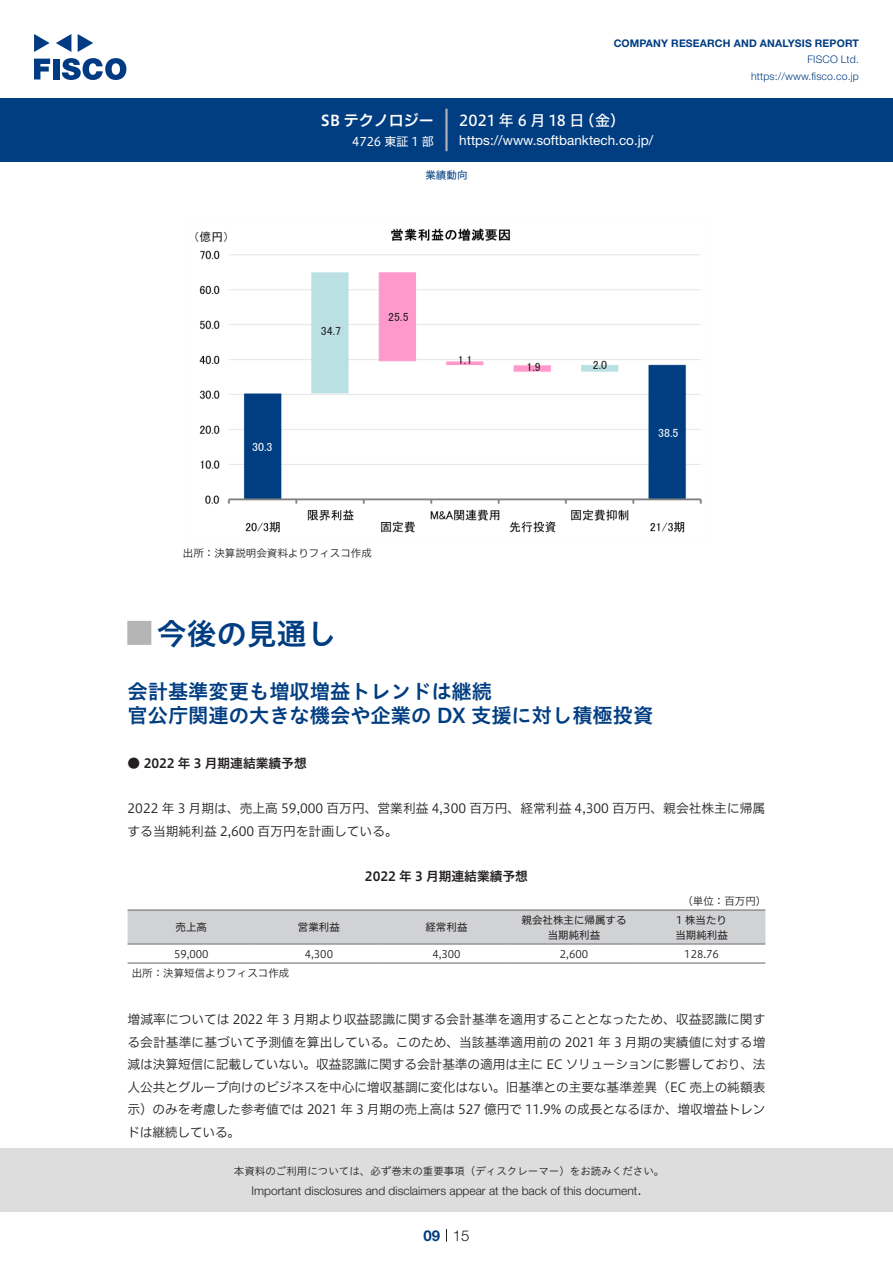
<style>
.page{position:relative;width:893px;height:1263px;background:#fff}
.page>*{position:absolute;margin:0;border:0;box-sizing:border-box;transform-origin:0 0}
.t1{font:30px "Hiragino UD Sans Std N W6";color:#003d81}
.t2{font:700 24px "Koz Go Pro";color:#b5b5b6}
.t3{font:20.25px/24px "Hiragino UD Sans Std W6";color:#003d81}
.t4{font:15px "Hiragino UD Sans F Std N W5";color:#fff}
.t5{font:15px "Hiragino UD Sans F Std N W6";color:#fff}
.t6{font:300 15px "Helvetica Neue LT Std";color:#231f20}
.t7{font:700 15px "Helvetica Neue LT Std";color:#003d81}
.t8{font:13.5px "Helvetica Neue LT Std";color:#fff}
.t9{font:12.75px/22.5px "Hiragino UD Sans F Std N W3";color:#231f20}
.t10{font:12.75px "Hiragino UD Sans F Std N W6";color:#231f20}
.t11{font:300 12px "Helvetica Neue LT Std";color:#231f20}
.t12{font:12px "Hiragino UD Sans F Std N W4";color:#fff}
.t13{font:11.85px "MS P Gothic";color:#231f20}
.t14{font:11.85px "MS P Gothic";color:#fff}
.t15{font:10.5px/19px "Hiragino UD Sans F Std N W3";color:#231f20}
.t16{font:10.5px "Hiragino UD Sans Std W3";color:#231f20}
.t17{font:10.5px/15px "Hiragino UD Sans F Std N W4";color:#231f20}
.t18{font:700 10.5px "Helvetica Neue LT Std";letter-spacing:.015em;color:#003d81}
.t19{font:300 10.5px/16.5px "Helvetica Neue LT Std";letter-spacing:.015em;color:#003d81;text-align:right}
.t20{font:10.5px "Hiragino UD Sans F Std N W4";color:#003d81}
</style>
<div class="page">
<div style="left:0;top:1148px;width:893px;height:64px;background:#ddd"></div>
<svg style="left:34px;top:59px;width:16px;height:20px"></svg>
<div style="left:53px;top:59px;width:6px;height:20px;background:#003a83"></div>
<svg style="left:62px;top:58px;width:64px;height:22px"></svg>
<svg style="left:34px;top:34px;width:16px;height:18px"></svg>
<svg style="left:78px;top:34px;width:15px;height:18px"></svg>
<svg style="left:56px;top:34px;width:15px;height:18px"></svg>
<div style="left:0;top:98px;width:893px;height:64px;background:#003d81"></div>
<hr style="left:445px;top:109px;width:3px;height:42px;background:#b5b5b6">
<svg style="left:446px;top:1229px;width:1px;height:13px"></svg>
<img style="left:199px;top:228px;width:503px;height:305px">
<div style="left:128px;top:910px;width:637px;height:34px;background:#d1d2d4"></div>
<hr style="left:128px;top:944px;width:127px;height:1px;background:#6c6d70">
<hr style="left:255px;top:944px;width:128px;height:1px;background:#6c6d70">
<hr style="left:383px;top:944px;width:127px;height:1px;background:#6c6d70">
<hr style="left:510px;top:944px;width:128px;height:1px;background:#6c6d70">
<hr style="left:638px;top:944px;width:127px;height:1px;background:#6c6d70">
<hr style="left:128px;top:909px;width:127px;height:1px;background:#6c6d70">
<hr style="left:255px;top:909px;width:128px;height:1px;background:#6c6d70">
<hr style="left:383px;top:909px;width:127px;height:1px;background:#6c6d70">
<hr style="left:510px;top:909px;width:128px;height:1px;background:#6c6d70">
<hr style="left:638px;top:909px;width:127px;height:1px;background:#6c6d70">
<hr style="left:128px;top:962px;width:127px;height:1px;background:#6c6d70">
<hr style="left:255px;top:962px;width:128px;height:1px;background:#6c6d70">
<hr style="left:383px;top:962px;width:127px;height:1px;background:#6c6d70">
<hr style="left:510px;top:962px;width:128px;height:1px;background:#6c6d70">
<hr style="left:638px;top:962px;width:127px;height:1px;background:#6c6d70">
<p class="t5" style="left:321px;top:109px;width:114px">SB テクノロジー</p>
<p class="t12" style="left:352px;top:132px;width:83px">4726 東証 1 部</p>
<p class="t18" style="left:614px;top:37px;width:247px">COMPANY RESEARCH AND ANALYSIS REPORT</p>
<p class="t19" style="left:751px;top:51px;width:109px">FISCO Ltd. https://www.fisco.co j p.</p>
<p class="t4" style="left:580px;top:109px;width:47px">（金(</p>
<p class="t4" style="left:459px;top:109px;width:127px">2021 年 6 月 18 日</p>
<p class="t8" style="left:459px;top:132px;width:195px">https://www.softbanktech.co j p. /</p>
<p class="t13" style="left:194px;top:231px;width:37px">（億円(</p>
<p class="t14" style="left:252px;top:441px;width:22px">30.3</p>
<p class="t20" style="left:425px;top:167px;width:43px">業績動向</p>
<p class="t13" style="left:321px;top:325px;width:22px">34.7</p>
<p class="t13" style="left:388px;top:311px;width:22px">25.5</p>
<p class="t13" style="left:458px;top:354px;width:16px">1.1</p>
<p class="t15" style="left:183px;top:542px;width:190px">出所：決算説明会資料よりフィスコ作成</p>
<p class="t13" style="left:526px;top:360px;width:16px">1.9</p>
<p class="t13" style="left:593px;top:359px;width:16px">2.0</p>
<p class="t14" style="left:658px;top:427px;width:22px">38.5</p>
<h1 class="t1" style="left:157px;top:610px;width:181px">今後の見通し</h1>
<h2 class="t2" style="left:128px;top:618px;width:25px">█</h2>
<h3 class="t3" style="left:128px;top:678px;width:527px">会計基準変更も増収増益トレンドは継続<br>官公庁関連の大きな機会や企業の DX 支援に対し積極投資</h3>
<p class="t10" style="left:128px;top:754px;width:181px">● 2022 年 3 月期連結業績予想</p>
<p class="t9" style="left:128px;top:797px;width:639px">2022 年 3 月期は、売上高 59,000 百万円、営業利益 4,300 百万円、経常利益 4,300 百万円、親会社株主に帰属する当期純利益 2,600 百万円を計画している。</p>
<p class="t10" style="left:365px;top:866px;width:165px">2022 年 3 月期連結業績予想</p>
<p class="t15" style="left:682px;top:890px;width:85px">（単位：百万円(</p>
<p class="t17" style="left:522px;top:911px;width:106px">親会社株主に帰属する</p>
<p class="t17" style="left:425px;top:919px;width:43px">経常利益</p>
<p class="t17" style="left:675px;top:911px;width:54px">1 株当たり当期純利益</p>
<p class="t15" style="left:684px;top:943px;width:36px">128.76</p>
<p class="t17" style="left:298px;top:919px;width:43px">営業利益</p>
<p class="t17" style="left:176px;top:919px;width:33px">売上高</p>
<p class="t17" style="left:548px;top:926px;width:54px">当期純利益</p>
<p class="t15" style="left:560px;top:943px;width:30px">2,600</p>
<p class="t15" style="left:305px;top:943px;width:30px">4,300</p>
<p class="t15" style="left:432px;top:943px;width:30px">4,300</p>
<p class="t15" style="left:132px;top:943px;width:159px;text-indent:42px">59,000<br>出所：決算短信よりフィスコ作成</p>
<p class="t9" style="left:127px;top:1007px;width:640px;text-align:justify">増減率については 2022 年 3 月期より収益認識に関する会計基準を適用することとなったため、収益認識に関する会計基準に基づいて予測値を算出している。このため、当該基準適用前の 2021 年 3 月期の実績値に対する増減は決算短信に記載していない。収益認識に関する会計基準の適用は主に EC ソリューションに影響しており、法人公共とグループ向けのビジネスを中心に増収基調に変化はない。旧基準との主要な基準差異（EC 売上の純額表示）のみを考慮した参考値では 2021 年 3 月期の売上高は 527 億円で 11.9% の成長となるほか、増収増益トレンドは継続している。</p>
<p class="t16" style="left:234px;top:1163px;width:432px">本資料のご利用については、必ず巻末の重要事項（ディスクレーマー）をお読みください。</p>
<p class="t6" style="left:637px;top:1180px;width:6px">.</p>
<p class="t11" style="left:251px;top:1183px;width:387px">Important disclosures and disclaimers appear at the back of this document</p>
<p class="t7" style="left:423px;top:1226px;width:18px">09</p>
<p class="t6" style="left:453px;top:1226px;width:18px">15</p>
</div>
